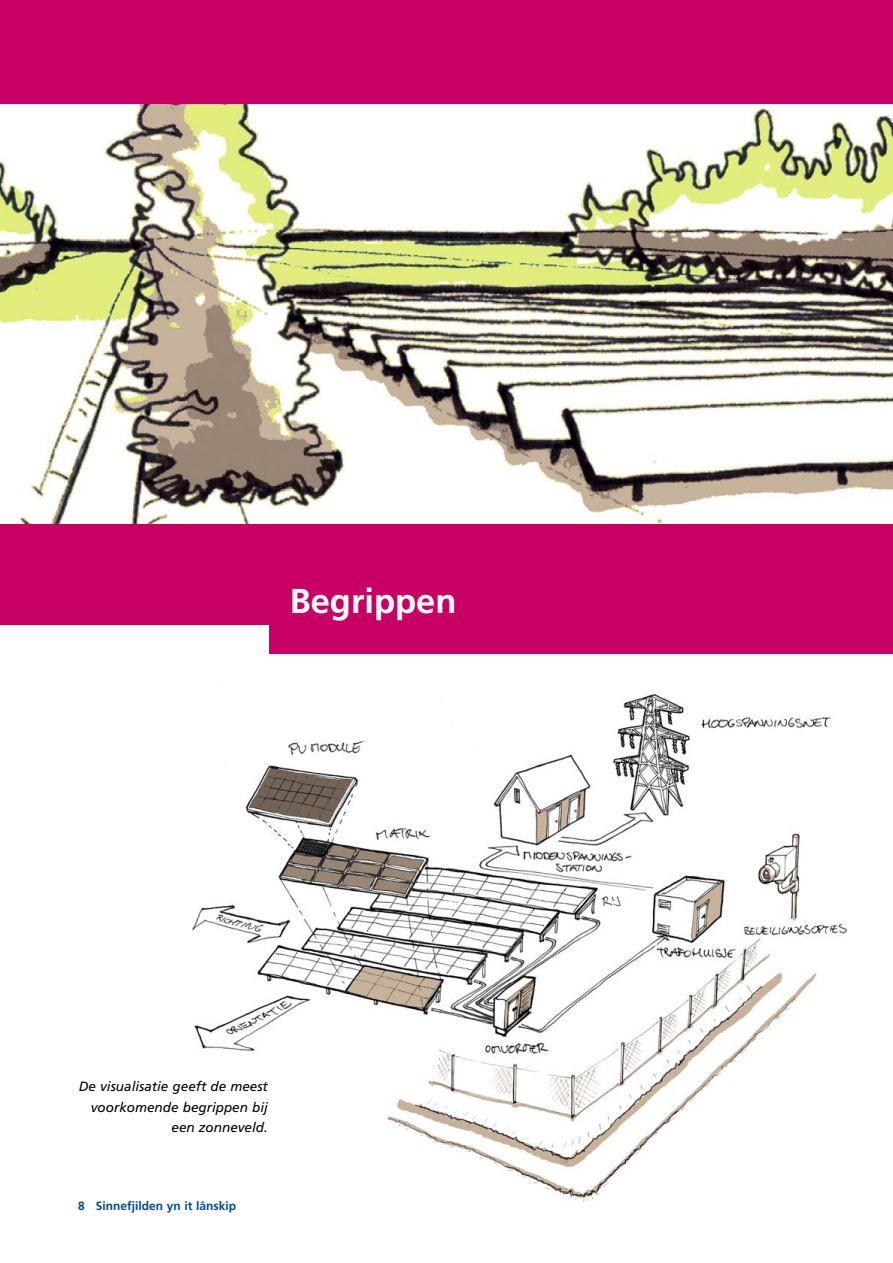
<style>
.page{position:relative;width:893px;height:1263px;background:#fff}
.page>*{position:absolute;margin:0;border:0;box-sizing:border-box;transform-origin:0 0}
.t1{font:700 34.5px "Frutiger LT Std";color:#fff}
.t2{font:italic 13.5px/20.2px "Frutiger LT Std";color:#000;text-align:right}
.t3{font:700 12px "Frutiger LT Std";color:#004a9a}
</style>
<div class="page">
<img style="left:192px;top:694px;width:655px;height:508px">
<div style="left:0;top:0;width:893px;height:654px;background:#c80065"></div>
<div style="left:0;top:625px;width:268px;height:41px;background:#fff"></div>
<img style="left:0;top:105px;width:893px;height:418px">
<h1 class="t1" style="left:290px;top:581px;width:168px">Begrippen</h1>
<p class="t2" style="left:79px;top:1076px;width:191px">De visualisatie geeft de meest voorkomende begrippen bij een zonneveld.</p>
<p class="t3" style="left:78px;top:1198px;width:160px">8 Sinnefjilden yn it lânskip</p>
</div>
